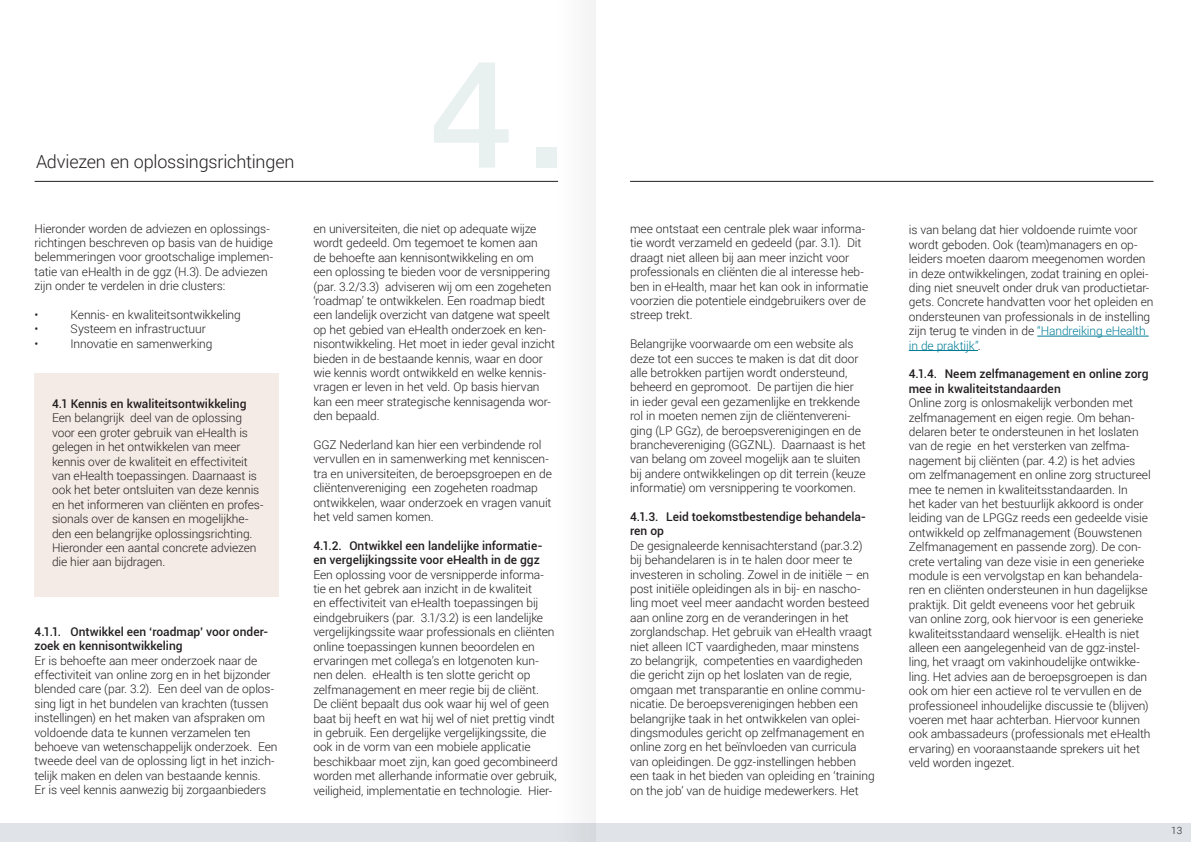
<style>
.page{position:relative;width:1191px;height:842px;background:#fff}
.page>*{position:absolute;margin:0;border:0;box-sizing:border-box;transform-origin:0 0}
.t1{font:500 150px "Helvetica Neue";color:#e9f1f0}
.t2{font:300 18px "Roboto";letter-spacing:-.01em;color:#231f20}
.t3{font:300 12px/14.4px "Roboto";letter-spacing:-.01em;color:#231f20}
.t4{font:500 12px/14.4px "Roboto";color:#231f20}
.t5{font:300 10px "Roboto";color:#231f20}
.s1{color:#017d97}
</style>
<div class="page">
<div style="left:34px;top:373px;width:245px;height:224px;background:#f5ebe6"></div>
<hr style="left:35px;top:181px;width:523px;height:1px;background:#231f20">
<hr style="left:1037px;top:336px;width:111px;height:1px;background:#017d97">
<hr style="left:909px;top:350px;width:69px;height:1px;background:#017d97">
<hr style="left:630px;top:181px;width:523px;height:1px;background:#231f20">
<div style="left:0;top:823px;width:1191px;height:18px;background:#e0e3e7"></div>
<img style="left:534px;top:0;width:61px;height:842px">
<h2 class="t2" style="left:36px;top:149px;width:260px">Adviezen en oplossingsrichtingen</h2>
<h1 class="t1" style="left:430px;top:24px;width:138px">4 .</h1>
<p class="t3" style="left:35px;top:221px;width:240px">Hieronder worden de adviezen en oplossings&shy;richtingen beschreven op basis van de huidige belemmeringen voor grootschalige implemen&shy;tatie van eHealth in de ggz (H.3). De adviezen zijn onder te verdelen in drie clusters:</p>
<p class="t3" style="left:35px;top:307px;width:5px">•</p>
<p class="t3" style="left:71px;top:307px;width:172px">Kennis- en kwaliteitsontwikkeling</p>
<p class="t3" style="left:35px;top:321px;width:5px">•</p>
<p class="t3" style="left:71px;top:321px;width:137px">Systeem en infrastructuur</p>
<p class="t3" style="left:35px;top:336px;width:5px">•</p>
<p class="t3" style="left:71px;top:336px;width:143px">Innovatie en samenwerking</p>
<p class="t4" style="left:52px;top:396px;width:196px">4.1 Kennis en kwaliteitsontwikkeling</p>
<p class="t3" style="left:52px;top:411px;width:213px">Een belangrijk deel van de oplossing voor een groter gebruik van eHealth is gelegen in het ontwikkelen van meer kennis over de kwaliteit en effectiviteit van eHealth toepassingen. Daarnaast is ook het beter ontsluiten van deze kennis en het informeren van cliënten en profes&shy;sionals over de kansen en mogelijkhe&shy;den een belangrijke oplossingsrichting.<br>Hieronder een aantal concrete adviezen die hier aan bijdragen.</p>
<p class="t4" style="left:35px;top:624px;width:235px">4.1.1. Ontwikkel een ‘roadmap’ voor onder&shy;zoek en kennisontwikkeling</p>
<p class="t3" style="left:35px;top:653px;width:244px">Er is behoefte aan meer onderzoek naar de effectiviteit van online zorg en in het bijzonder blended care (par. 3.2). Een deel van de oplos&shy;sing ligt in het bundelen van krachten (tussen instellingen) en het maken van afspraken om voldoende data te kunnen verzamelen ten behoeve van wetenschappelijk onderzoek. Een tweede deel van de oplossing ligt in het inzich&shy;telijk maken en delen van bestaande kennis.<br>Er is veel kennis aanwezig bij zorgaanbieders</p>
<p class="t3" style="left:313px;top:221px;width:243px">en universiteiten, die niet op adequate wijze wordt gedeeld. Om tegemoet te komen aan<br>de behoefte aan kennisontwikkeling en om een oplossing te bieden voor de versnippering (par. 3.2/3.3) adviseren wij om een zogeheten ‘roadmap’ te ontwikkelen. Een roadmap biedt een landelijk overzicht van datgene wat speelt op het gebied van eHealth onderzoek en ken&shy;nisontwikkeling. Het moet in ieder geval inzicht bieden in de bestaande kennis, waar en door wie kennis wordt ontwikkeld en welke kennis&shy;vragen er leven in het veld. Op basis hiervan kan een meer strategische kennisagenda wor&shy;den bepaald.</p>
<p class="t3" style="left:313px;top:437px;width:240px">GGZ Nederland kan hier een verbindende rol vervullen en in samenwerking met kenniscen&shy;tra en universiteiten, de beroepsgroepen en de cliëntenvereniging een zogeheten roadmap ontwikkelen, waar onderzoek en vragen vanuit het veld samen komen.</p>
<p class="t4" style="left:313px;top:538px;width:231px">4.1.2. Ontwikkel een landelijke informatie&shy;en vergelijkingssite voor eHealth in de ggz</p>
<p class="t3" style="left:313px;top:567px;width:246px">Een oplossing voor de versnipperde informa&shy;tie en het gebrek aan inzicht in de kwaliteit<br>en effectiviteit van eHealth toepassingen bij eindgebruikers (par. 3.1/3.2) is een landelijke vergelijkingssite waar professionals en cliënten online toepassingen kunnen beoordelen en ervaringen met collega’s en lotgenoten kun&shy;nen delen. eHealth is ten slotte gericht op zelfmanagement en meer regie bij de cliënt.<br>De cliënt bepaalt dus ook waar hij wel of geen baat bij heeft en wat hij wel of niet prettig vindt in gebruik. Een dergelijke vergelijkingssite, die ook in de vorm van een mobiele applicatie beschikbaar moet zijn, kan goed gecombineerd worden met allerhande informatie over gebruik, veiligheid, implementatie en technologie. Hier-</p>
<p class="t3" style="left:630px;top:221px;width:240px">mee ontstaat een centrale plek waar informa&shy;tie wordt verzameld en gedeeld (par. 3.1). Dit draagt niet alleen bij aan meer inzicht voor professionals en cliënten die al interesse heb&shy;ben in eHealth, maar het kan ook in informatie voorzien die potentiele eindgebruikers over de streep trekt.</p>
<p class="t3" style="left:630px;top:336px;width:237px">Belangrijke voorwaarde om een website als deze tot een succes te maken is dat dit door alle betrokken partijen wordt ondersteund, beheerd en gepromoot. De partijen die hier in ieder geval een gezamenlijke en trekkende rol in moeten nemen zijn de cliëntenvereni&shy;ging (LP GGz), de beroepsverenigingen en de branchevereniging (GGZNL). Daarnaast is het van belang om zoveel mogelijk aan te sluiten bij andere ontwikkelingen op dit terrein (keuze informatie) om versnippering te voorkomen.</p>
<p class="t4" style="left:630px;top:509px;width:238px">4.1.3. Leid toekomstbestendige behandela&shy;ren op</p>
<p class="t3" style="left:630px;top:538px;width:246px">De gesignaleerde kennisachterstand (par.3.2) bij behandelaren is in te halen door meer te investeren in scholing. Zowel in de initiële – en post initiële opleidingen als in bij- en nascho&shy;ling moet veel meer aandacht worden besteed aan online zorg en de veranderingen in het zorglandschap. Het gebruik van eHealth vraagt niet alleen ICT vaardigheden, maar minstens<br>zo belangrijk, competenties en vaardigheden die gericht zijn op het loslaten van de regie, omgaan met transparantie en online commu&shy;nicatie. De beroepsverenigingen hebben een belangrijke taak in het ontwikkelen van oplei&shy;dingsmodules gericht op zelfmanagement en online zorg en het beïnvloeden van curricula van opleidingen. De ggz-instellingen hebben een taak in het bieden van opleiding en ‘training on the job’ van de huidige medewerkers. Het</p>
<p class="t3" style="left:909px;top:223px;width:246px">is van belang dat hier voldoende ruimte voor wordt geboden. Ook (team)managers en op&shy;leiders moeten daarom meegenomen worden in deze ontwikkelingen, zodat training en oplei&shy;ding niet sneuvelt onder druk van productietar&shy;gets. Concrete handvatten voor het opleiden en ondersteunen van professionals in de instelling zijn terug te vinden in de <span class="s1">“Handreiking eHealth in de praktijk”</span>.</p>
<p class="t4" style="left:909px;top:366px;width:241px">4.1.4. Neem zelfmanagement en online zorg mee in kwaliteitstandaarden</p>
<p class="t3" style="left:909px;top:395px;width:243px">Online zorg is onlosmakelijk verbonden met zelfmanagement en eigen regie. Om behan&shy;delaren beter te ondersteunen in het loslaten van de regie en het versterken van zelfma&shy;nagement bij cliënten (par. 4.2) is het advies om zelfmanagement en online zorg structureel mee te nemen in kwaliteitsstandaarden. In<br>het kader van het bestuurlijk akkoord is onder leiding van de LPGGz reeds een gedeelde visie ontwikkeld op zelfmanagement (Bouwstenen Zelfmanagement en passende zorg). De con&shy;crete vertaling van deze visie in een generieke module is een vervolgstap en kan behandela&shy;ren en cliënten ondersteunen in hun dagelijkse praktijk. Dit geldt eveneens voor het gebruik van online zorg, ook hiervoor is een generieke kwaliteitsstandaard wenselijk. eHealth is niet alleen een aangelegenheid van de ggz-instel&shy;ling, het vraagt om vakinhoudelijke ontwikke&shy;ling. Het advies aan de beroepsgroepen is dan ook om hier een actieve rol te vervullen en de professioneel inhoudelijke discussie te (blijven) voeren met haar achterban. Hiervoor kunnen ook ambassadeurs (professionals met eHealth ervaring) en vooraanstaande sprekers uit het veld worden ingezet.</p>
<p class="t5" style="left:1171px;top:823px;width:13px">13</p>
</div>
